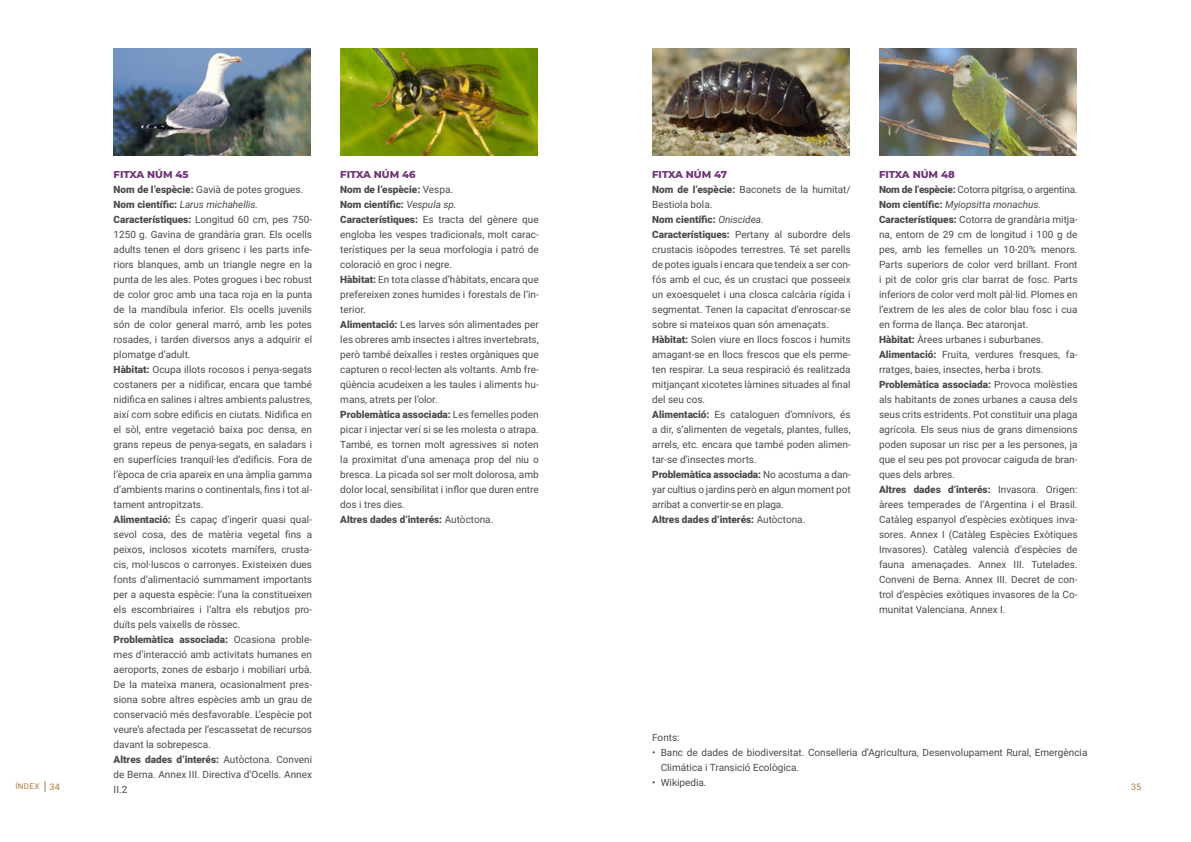
<style>
.page{position:relative;width:1191px;height:842px;background:#fff}
.page>*{position:absolute;margin:0;border:0;box-sizing:border-box;transform-origin:0 0}
.t1{font:10px/15px "Roboto";color:#4a4a49}
.t2{font:800 10px "Montserrat";color:#73367b}
.t3{font:9px "Roboto";color:#af7c40}
.t4{font:8px "Roboto";letter-spacing:.035em;color:#af7c40}
.s1{font-weight:900}
.s2{font-style:italic}
</style>
<div class="page">
<img style="left:113px;top:48px;width:198px;height:107px">
<img style="left:340px;top:48px;width:198px;height:107px">
<img style="left:652px;top:48px;width:197px;height:107px">
<img style="left:879px;top:48px;width:197px;height:107px">
<p class="t4" style="left:16px;top:781px;width:25px">ÍNDEX</p>
<p class="t2" style="left:114px;top:167px;width:77px">FITXA NÚM 45</p>
<p class="t1" style="left:114px;top:182px;width:200px"><span class="s1">Nom de l’espècie:</span> Gavià de potes grogues.<br><span class="s1">Nom científic:</span> <span class="s2">Larus michahellis.<br></span><span class="s1">Característiques:</span> Longitud 60 cm, pes 750- 1250 g. Gavina de grandària gran. Els ocells adults tenen el dors grisenc i les parts infe&shy;riors blanques, amb un triangle negre en la punta de les ales. Potes grogues i bec robust de color groc amb una taca roja en la punta de la mandíbula inferior. Els ocells juvenils són de color general marró, amb les potes rosades, i tarden diversos anys a adquirir el plomatge d’adult.<br><span class="s1">Hàbitat:</span> Ocupa illots rocosos i penya-segats costaners per a nidificar, encara que també nidifica en salines i altres ambients palustres, així com sobre edificis en ciutats. Nidifica en el sòl, entre vegetació baixa poc densa, en grans repeus de penya-segats, en saladars i en superfícies tranquil·les d’edificis. Fora de l’època de cria apareix en una àmplia gamma d’ambients marins o continentals, fins i tot al&shy;tament antropitzats.<br><span class="s1">Alimentació:</span> És capaç d’ingerir quasi qual&shy;sevol cosa, des de matèria vegetal fins a peixos, inclosos xicotets mamífers, crusta&shy;cis, mol·luscos o carronyes. Existeixen dues fonts d’alimentació summament importants per a aquesta espècie: l’una la constitueixen els escombriaires i l’altra els rebutjos pro&shy;duïts pels vaixells de ròssec.<br><span class="s1">Problemàtica associada:</span> Ocasiona proble&shy;mes d’interacció amb activitats humanes en aeroports, zones de esbarjo i mobiliari urbà.<br>De la mateixa manera, ocasionalment pres&shy;siona sobre altres espècies amb un grau de conservació més desfavorable. L’espècie pot veure’s afectada per l’escassetat de recursos davant la sobrepesca.<br><span class="s1">Altres dades d’interés:</span> Autòctona. Conveni de Berna. Annex III. Directiva d’Ocells. Annex II.2</p>
<p class="t2" style="left:340px;top:167px;width:77px">FITXA NÚM 46</p>
<p class="t1" style="left:340px;top:182px;width:200px"><span class="s1">Nom de l’espècie:</span> Vespa.<br><span class="s1">Nom científic:</span> <span class="s2">Vespula sp.<br></span><span class="s1">Característiques:</span> Es tracta del gènere que engloba les vespes tradicionals, molt carac&shy;terístiques per la seua morfologia i patró de coloració en groc i negre.<br><span class="s1">Hàbitat:</span> En tota classe d’hàbitats, encara que prefereixen zones humides i forestals de l’in&shy;terior.<br><span class="s1">Alimentació:</span> Les larves són alimentades per les obreres amb insectes i altres invertebrats, però també deixalles i restes orgàniques que capturen o recol·lecten als voltants. Amb fre&shy;qüència acudeixen a les taules i aliments hu&shy;mans, atrets per l’olor.<br><span class="s1">Problemàtica associada:</span> Les femelles poden picar i injectar verí si se les molesta o atrapa.<br>També, es tornen molt agressives si noten la proximitat d’una amenaça prop del niu o bresca. La picada sol ser molt dolorosa, amb dolor local, sensibilitat i inflor que duren entre dos i tres dies.<br><span class="s1">Altres dades d’interés:</span> Autòctona.</p>
<p class="t2" style="left:652px;top:167px;width:76px">FITXA NÚM 47</p>
<p class="t1" style="left:652px;top:182px;width:200px"><span class="s1">Nom de l’espècie:</span> Baconets de la humitat/ Bestiola bola.<br><span class="s1">Nom científic:</span> <span class="s2">Oniscidea.<br></span><span class="s1">Característiques:</span> Pertany al subordre dels crustacis isòpodes terrestres. Té set parells de potes iguals i encara que tendeix a ser con&shy;fós amb el cuc, és un crustaci que posseeix un exoesquelet i una closca calcària rígida i segmentat. Tenen la capacitat d’enroscar-se sobre si mateixos quan són amenaçats.<br><span class="s1">Hàbitat:</span> Solen viure en llocs foscos i humits amagant-se en llocs frescos que els perme&shy;ten respirar. La seua respiració és realitzada mitjançant xicotetes làmines situades al final del seu cos.<br><span class="s1">Alimentació:</span> Es cataloguen d’omnívors, és a dir, s’alimenten de vegetals, plantes, fulles, arrels, etc. encara que també poden alimen&shy;tar-se d’insectes morts.<br><span class="s1">Problemàtica associada:</span> No acostuma a dan&shy;yar cultius o jardins però en algun moment pot arribat a convertir-se en plaga.<br><span class="s1">Altres dades d’interés:</span> Autòctona.</p>
<p class="t2" style="left:879px;top:167px;width:77px">FITXA NÚM 48</p>
<p class="t1" style="left:879px;top:182px;width:200px"><span class="s1">Nom de l’espècie:</span> Cotorra pitgrisa, o argentina.<br><span class="s1">Nom científic:</span> <span class="s2">Myiopsitta monachus.<br></span><span class="s1">Característiques:</span> Cotorra de grandària mitja&shy;na, entorn de 29 cm de longitud i 100 g de pes, amb les femelles un 10-20% menors.<br>Parts superiors de color verd brillant. Front i pit de color gris clar barrat de fosc. Parts inferiors de color verd molt pàl·lid. Plomes en l’extrem de les ales de color blau fosc i cua en forma de llança. Bec ataronjat.<br><span class="s1">Hàbitat:</span> Àrees urbanes i suburbanes.<br><span class="s1">Alimentació:</span> Fruita, verdures fresques, fa&shy;rratges, baies, insectes, herba i brots.<br><span class="s1">Problemàtica associada:</span> Provoca molèsties als habitants de zones urbanes a causa dels seus crits estridents. Pot constituir una plaga agrícola. Els seus nius de grans dimensions poden suposar un risc per a les persones, ja que el seu pes pot provocar caiguda de bran&shy;ques dels arbres.<br><span class="s1">Altres dades d’interés:</span> Invasora. Origen: àrees temperades de l’Argentina i el Brasil.<br>Catàleg espanyol d’espècies exòtiques inva&shy;sores. Annex I (Catàleg Espècies Exòtiques Invasores). Catàleg valencià d’espècies de fauna amenaçades. Annex III. Tutelades.<br>Conveni de Berna. Annex III. Decret de con&shy;trol d’espècies exòtiques invasores de la Co&shy;munitat Valenciana. Annex I.</p>
<p class="t1" style="left:652px;top:730px;width:29px">Fonts:</p>
<p class="t1" style="left:660px;top:745px;width:428px;text-indent:-8px">• Banc de dades de biodiversitat. Conselleria d’Agricultura, Desenvolupament Rural, Emergència<br>Climática i Transició Ecològica.</p>
<p class="t1" style="left:652px;top:775px;width:56px">• Wikipedia.</p>
<p class="t3" style="left:50px;top:780px;width:12px">34</p>
<p class="t3" style="left:1131px;top:780px;width:12px">35</p>
</div>
